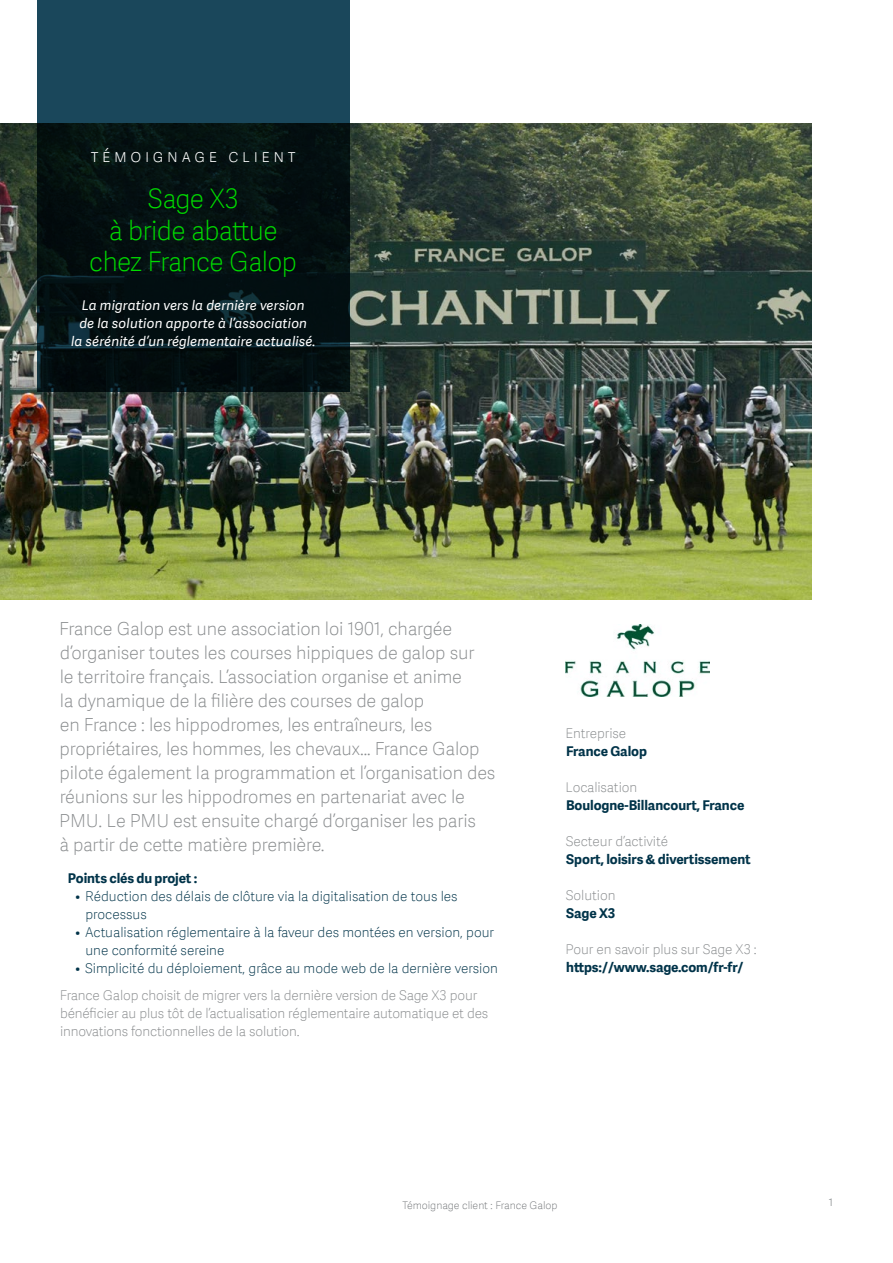
<style>
.page{position:relative;width:893px;height:1263px;background:#fff}
.page>*{position:absolute;margin:0;border:0;box-sizing:border-box;transform-origin:0 0}
.t1{font:27px/31.5px "Adelle Sans SAGE Th";letter-spacing:-.02em;color:#00dc00;text-align:center}
.t2{font:18px/24px "Adelle Sans SAGE Th";letter-spacing:-.01em;color:#888b8d}
.t3{font:18px "Adelle Sans SAGE Th";color:#fff}
.t4{font:13.5px/18px "Adelle Sans SAGE Th";letter-spacing:-.01em;color:#888b8d}
.t5{font:13.5px/18px "Adelle Sans SAGE Th";color:#003349}
.t6{font:700 13.5px "Adelle Sans SAGE";letter-spacing:-.005em;color:#003349}
.t7{font:italic 13.5px/18px "Adelle Sans SAGE";letter-spacing:.01em;color:#fff;text-align:center}
.t8{font:10.5px "Adelle Sans SAGE Th";color:#75787b}
.t9{font:10.5px "Adelle Sans SAGE Lt";color:#888b8d}
</style>
<div class="page">
<img style="left:0;top:123px;width:811px;height:477px">
<svg style="left:37px;top:0;width:312px;height:391px;background:#0b2229"></svg>
<img style="left:565px;top:624px;width:145px;height:73px">
<p class="t3" style="left:91px;top:143px;width:206px">TÉMOIGNAGE CLIENT</p>
<h1 class="t1" style="left:89px;top:182px;width:209px">Sage X3<br>à bride abattue chez France Galop</h1>
<p class="t7" style="left:71px;top:295px;width:246px">La migration vers la dernière version<br>de la solution apporte à l’association<br>la sérénité d’un réglementaire actualisé.</p>
<p class="t2" style="left:59px;top:616px;width:438px">France Galop est une association loi 1901, chargée d’organiser toutes les courses hippiques de galop sur<br>le territoire français. L’association organise et anime<br>la dynamique de la filière des courses de galop<br>en France : les hippodromes, les entraîneurs, les propriétaires, les hommes, les chevaux… France Galop pilote également la programmation et l’organisation des réunions sur les hippodromes en partenariat avec le PMU. Le PMU est ensuite chargé d’organiser les paris<br>à partir de cette matière première.</p>
<p class="t6" style="left:68px;top:869px;width:131px">Points clés du projet :</p>
<p class="t5" style="left:85px;top:887px;width:374px;text-indent:-10px">• Réduction des délais de clôture via la digitalisation de tous les processus</p>
<p class="t5" style="left:85px;top:923px;width:410px;text-indent:-10px">• Actualisation réglementaire à la faveur des montées en version, pour une conformité sereine</p>
<p class="t5" style="left:76px;top:959px;width:424px">• Simplicité du déploiement, grâce au mode web de la dernière version</p>
<p class="t4" style="left:60px;top:985px;width:430px">France Galop choisit de migrer vers la dernière version de Sage X3 pour bénéficier au plus tôt de l’actualisation réglementaire automatique et des innovations fonctionnelles de la solution.</p>
<p class="t4" style="left:566px;top:724px;width:62px">Entreprise</p>
<p class="t6" style="left:566px;top:741px;width:83px">France Galop</p>
<p class="t4" style="left:566px;top:778px;width:73px">Localisation</p>
<p class="t6" style="left:566px;top:795px;width:180px">Boulogne-Billancourt, France</p>
<p class="t4" style="left:566px;top:832px;width:104px">Secteur d’activité</p>
<p class="t6" style="left:566px;top:849px;width:186px">Sport, loisirs &amp; divertissement</p>
<p class="t4" style="left:566px;top:886px;width:51px">Solution</p>
<p class="t6" style="left:566px;top:903px;width:51px">Sage X3</p>
<p class="t4" style="left:566px;top:940px;width:193px">Pour en savoir plus sur Sage X3 :</p>
<p class="t6" style="left:566px;top:957px;width:178px">https://www.sage.com/fr-fr/</p>
<p class="t8" style="left:402px;top:1198px;width:157px">Témoignage client : France Galop</p>
<p class="t9" style="left:829px;top:1195px;width:6px">1</p>
</div>
